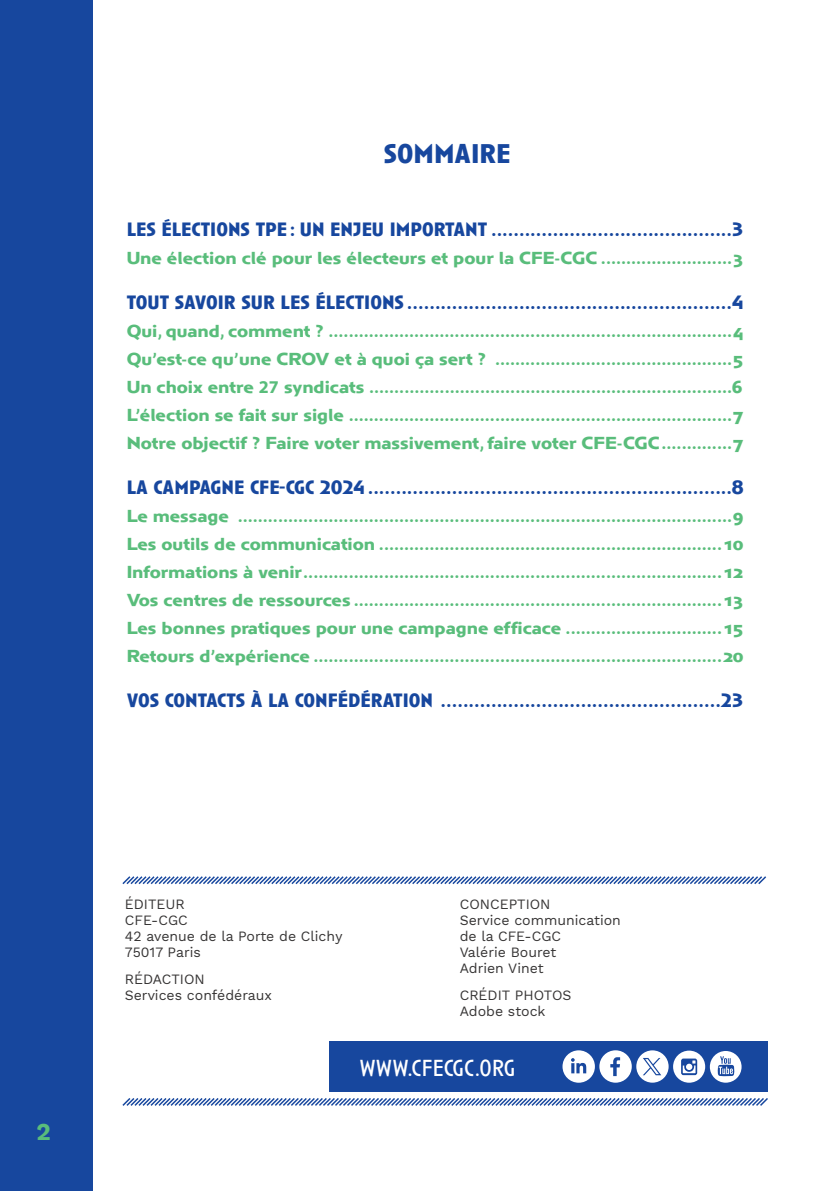
<style>
.page{position:relative;width:840px;height:1191px;background:#fff}
.page>*{position:absolute;margin:0;border:0;box-sizing:border-box;transform-origin:0 0}
.t1{font:700 28px "Anisette Pro";color:#17479e}
.t2{font:24px "Anisette Pro";color:#fff}
.t3{font:700 24px "Work Sans";color:#59bd7b}
.t4{font:700 20px "Anisette Pro";color:#17479e}
.t5{font:700 18px/28px "Anisette Pro Petite";color:#59bd7b;text-align:justify}
.t6{font:14px/16px "Work Sans";color:#353333}
.s1{font-family:"Myriad Pro"}
</style>
<div class="page">
<div style="left:0;top:0;width:93px;height:1191px;background:#17479e"></div>
<div style="left:329px;top:1041px;width:438px;height:51px;background:#17479e"></div>
<div style="left:599px;top:1050px;width:32px;height:32px;background:#fff;border-radius:50%"></div>
<div style="left:562px;top:1050px;width:32px;height:32px;background:#fff;border-radius:50%"></div>
<svg style="left:610px;top:1057px;width:9px;height:19px"></svg>
<div style="left:636px;top:1050px;width:32px;height:32px;background:#fff;border-radius:50%"></div>
<svg style="left:672px;top:1050px;width:32px;height:32px"></svg>
<svg style="left:680px;top:1058px;width:16px;height:17px"></svg>
<svg style="left:682px;top:1060px;width:13px;height:13px"></svg>
<svg style="left:685px;top:1063px;width:7px;height:7px"></svg>
<div style="left:709px;top:1051px;width:32px;height:31px;background:#fff;border-radius:50%"></div>
<svg style="left:717px;top:1056px;width:17px;height:20px"></svg>
<svg style="left:571px;top:1058px;width:15px;height:15px"></svg>
<svg style="left:643px;top:1058px;width:18px;height:17px"></svg>
<svg style="left:122px;top:876px;width:645px;height:9px"></svg>
<svg style="left:122px;top:1098px;width:646px;height:8px"></svg>
<h2 class="t3" style="left:36px;top:1118px;width:16px">2</h2>
<h1 class="t1" style="left:384px;top:134px;width:128px">SOMMAIRE</h1>
<p class="t4" style="left:127px;top:215px;width:617px">LES ÉLECTIONS TPE : UN ENJEU IMPORTANT ...........................................3</p>
<p class="t5" style="left:127px;top:243px;width:617px">Une élection clé pour les électeurs et pour la CFE-CGC ..........................3</p>
<p class="t4" style="left:127px;top:288px;width:617px">TOUT SAVOIR SUR LES ÉLECTIONS ..........................................................4</p>
<p class="t5" style="left:127px;top:316px;width:617px">Qui, quand, comment ? ................................................................................4<br>Qu’est-ce qu’une CROV et à quoi ça sert ? ...............................................5<br>Un choix entre <span class="s1">27</span> syndicats ........................................................................6<br>L’élection se fait sur sigle ............................................................................7<br>Notre objectif ? Faire voter massivement, faire voter CFE-CGC..............7</p>
<p class="t4" style="left:127px;top:473px;width:618px">LA CAMPAGNE CFE-CGC 2024 .................................................................8</p>
<p class="t5" style="left:127px;top:501px;width:617px">Le message ..................................................................................................9<br>Les outils de communication ....................................................................10<br>Informations à venir...................................................................................12<br>Vos centres de ressources .........................................................................13<br>Les bonnes pratiques pour une campagne efficace ...............................15<br>Retours d’expérience .................................................................................20</p>
<p class="t4" style="left:127px;top:686px;width:617px">VOS CONTACTS À LA CONFÉDÉRATION ..................................................23</p>
<p class="t6" style="left:125px;top:896px;width:219px">ÉDITEUR<br>CFE-CGC<br>42 avenue de la Porte de Clichy<br>75017 Paris</p>
<p class="t6" style="left:125px;top:971px;width:148px">RÉDACTION<br>Services confédéraux</p>
<p class="t6" style="left:459px;top:896px;width:163px">CONCEPTION<br>Service communication de la CFE-CGC<br>Valérie Bouret<br>Adrien Vinet</p>
<p class="t6" style="left:459px;top:987px;width:113px">CRÉDIT PHOTOS<br>Adobe stock</p>
<h2 class="t2" style="left:359px;top:1051px;width:157px">WWW.CFECGC.ORG</h2>
</div>
